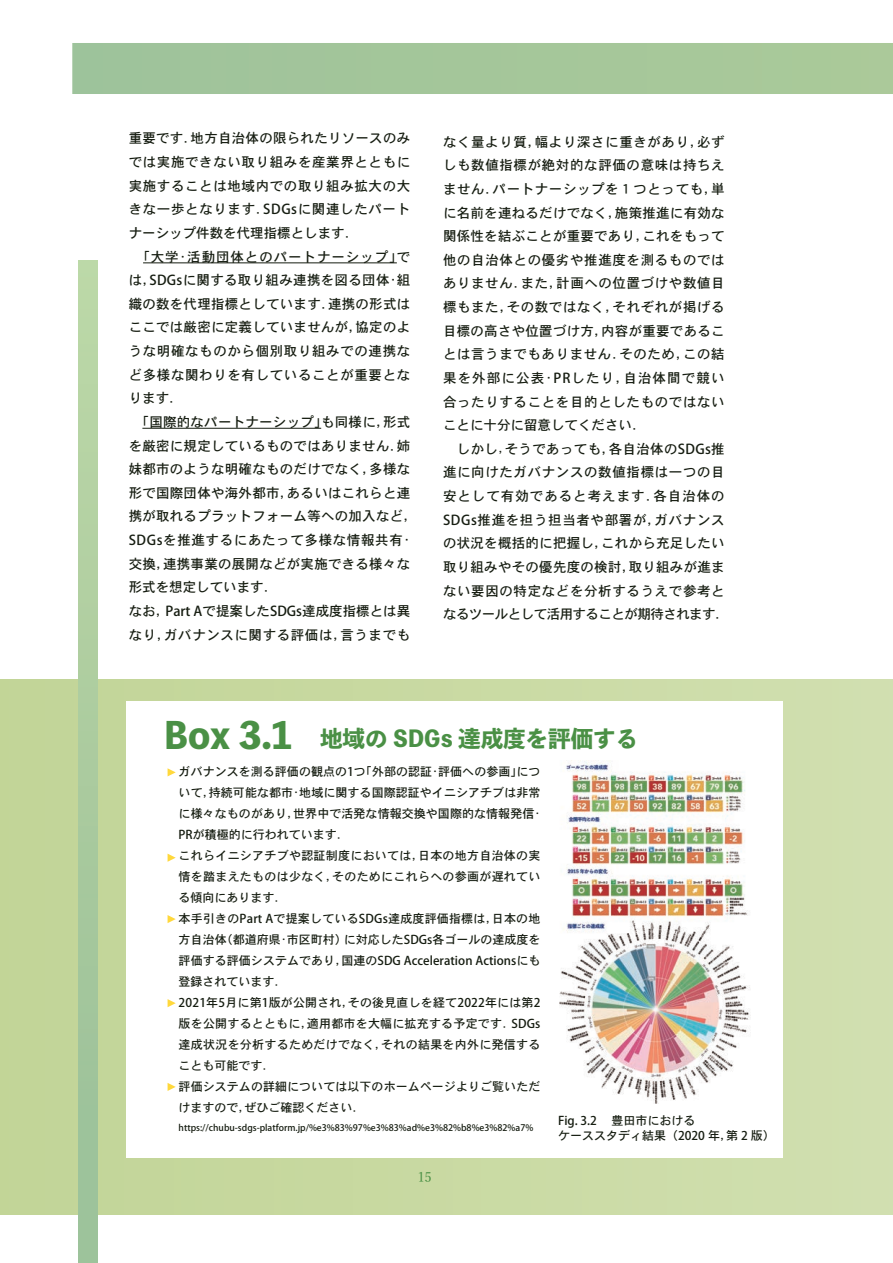
<style>
.page{position:relative;width:893px;height:1263px;background:#fff}
.page>*{position:absolute;margin:0;border:0;box-sizing:border-box;transform-origin:0 0}
.t1{font:22.5px "Toppan Bunkyu Midashi Go Std EB";color:#4a9045}
.t2{font:13.5px/23.5px "Heisei Kaku Go Std N W5";letter-spacing:.045em;color:#161d11}
.t3{font:13.5px "Heisei Kaku Go Std N W5";letter-spacing:.02em;color:#161d11}
.t4{font:13.5px "Heisei Kaku Go Std N W5";color:#161d11}
.t5{font:13.5px "Heisei Kaku Go Std N W5";letter-spacing:.025em;color:#161d11}
.t6{font:13.5px "Heisei Kaku Go Std N W5";letter-spacing:.015em;color:#161d11}
.t7{font:13.5px "Heisei Kaku Go Std N W5";letter-spacing:.07em;color:#161d11}
.t8{font:500 13.5px "Yu Min";color:#4a9045}
.t9{font:12px/21px "Heisei Kaku Go Std N W5";letter-spacing:.005em;color:#161d11}
.t10{font:9px "Heisei Kaku Go Std N W5";color:#161d11}
.s1{font-size:12px}
.s2{font-size:36px}
</style>
<div class="page">
<hr style="left:143px;top:262px;width:254px;height:1px;background:#161d11">
<hr style="left:142px;top:428px;width:179px;height:1px;background:#161d11">
<div style="left:72px;top:43px;width:821px;height:51px;background:#a4c69a"></div>
<div style="left:0;top:679px;width:893px;height:536px;background:linear-gradient(to right,#c2d598,#d2e0b2)"></div>
<div style="left:79px;top:260px;width:18px;height:1003px;background:linear-gradient(to bottom,#bdd8a7,#9ac099)"></div>
<div style="left:126px;top:702px;width:656px;height:456px;background:#fff"></div>
<svg style="left:168px;top:768px;width:8px;height:8px"></svg>
<svg style="left:168px;top:854px;width:8px;height:8px"></svg>
<svg style="left:168px;top:915px;width:8px;height:8px"></svg>
<svg style="left:168px;top:999px;width:8px;height:8px"></svg>
<svg style="left:168px;top:1083px;width:8px;height:8px"></svg>
<img style="left:559px;top:760px;width:192px;height:344px">
<p class="t3" style="left:129px;top:131px;width:283px">重要です．地方自治体の限られたリソースのみ</p>
<p class="t2" style="left:129px;top:151px;width:283px">では実施できない取り組みを産業界とともに</p>
<p class="t2" style="left:129px;top:174px;width:283px">実施することは地域内での取り組み拡大の大</p>
<p class="t2" style="left:129px;top:198px;width:283px">きな一歩となります．SDGsに関連したパート</p>
<p class="t4" style="left:129px;top:225px;width:231px">ナーシップ件数を代理指標とします．</p>
<p class="t7" style="left:136px;top:249px;width:275px">「大学･活動団体とのパートナーシップ」で</p>
<p class="t5" style="left:129px;top:273px;width:283px">は，SDGsに関する取り組み連携を図る団体･組</p>
<p class="t3" style="left:129px;top:296px;width:283px">織の数を代理指標としています．連携の形式は</p>
<p class="t3" style="left:129px;top:320px;width:283px">ここでは厳密に定義していませんが，協定のよ</p>
<p class="t2" style="left:129px;top:340px;width:283px">うな明確なものから個別取り組みでの連携な</p>
<p class="t2" style="left:129px;top:363px;width:283px">ど多様な関わりを有していることが重要とな</p>
<p class="t2" style="left:129px;top:387px;width:55px">ります．</p>
<p class="t6" style="left:136px;top:414px;width:276px">「国際的なパートナーシップ」も同様に，形式</p>
<p class="t3" style="left:129px;top:438px;width:283px">を厳密に規定しているものではありません．姉</p>
<p class="t3" style="left:129px;top:462px;width:283px">妹都市のような明確なものだけでなく，多様な</p>
<p class="t3" style="left:129px;top:485px;width:283px">形で国際団体や海外都市，あるいはこれらと連</p>
<p class="t3" style="left:129px;top:509px;width:290px">携が取れるプラットフォーム等への加入など，</p>
<p class="t2" style="left:129px;top:529px;width:283px">SDGsを推進するにあたって多様な情報共有･</p>
<p class="t3" style="left:129px;top:556px;width:283px">交換，連携事業の展開などが実施できる様々な</p>
<p class="t4" style="left:129px;top:580px;width:150px">形式を想定しています．</p>
<p class="t4" style="left:129px;top:603px;width:283px">なお，Part Aで提案したSDGs達成度指標とは異</p>
<p class="t2" style="left:129px;top:623px;width:283px">なり，ガバナンスに関する評価は，言うまでも</p>
<p class="t2" style="left:443px;top:130px;width:287px">なく量より質，幅より深さに重きがあり，必ずしも数値指標が絶対的な評価の意味は持ちえません．パートナーシップを１つとっても，単に名前を連ねるだけでなく，施策推進に有効な関係性を結ぶことが重要であり，これをもって他の自治体との優劣や推進度を測るものではありません．また，計画への位置づけや数値目標もまた，その数ではなく，それぞれが掲げる目標の高さや位置づけ方，内容が重要であることは言うまでもありません．そのため，この結果を外部に公表･PRしたり，自治体間で競い合ったりすることを目的としたものではないことに十分に留意してください．<br>　しかし<span class="s1">，</span>そうであっても，各自治体のSDGs推進に向けたガバナンスの数値指標は一つの目安として有効であると考えます．各自治体の<br>SDGs推進を担う担当者や部署が，ガバナンスの状況を概括的に把握し，これから充足したい取り組みやその優先度の検討，取り組みが進まない要因の特定などを分析するうえで参考となるツールとして活用することが期待されます．</p>
<h1 class="t1" style="left:164px;top:721px;width:476px"><span class="s2">Box 3.1</span> 地域の SDGs 達成度を評価する</h1>
<p class="t9" style="left:179px;top:762px;width:363px">ガバナンスを測る評価の観点の1つ「外部の認証･評価への参画」について，持続可能な都市･地域に関する国際認証やイニシアチブは非常に様々なものがあり，世界中で活発な情報交換や国際的な情報発信･<br>PRが積極的に行われています．<br>これらイニシアチブや認証制度においては，日本の地方自治体の実情を踏まえたものは少なく，そのためにこれらへの参画が遅れている傾向にあります．<br>本手引きのPart Aで提案しているSDGs達成度評価指標は，日本の地方自治体（都道府県･市区町村）に対応したSDGs各ゴールの達成度を評価する評価システムであり，国連のSDG Acceleration Actionsにも登録されています．<br>2021年5月に第1版が公開され，その後見直しを経て2022年には第2版を公開するとともに，適用都市を大幅に拡充する予定です．SDGs達成状況を分析するためだけでなく，それの結果を内外に発信することも可能です．<br>評価システムの詳細については以下のホームページよりご覧いただけますので，ぜひご確認ください．</p>
<p class="t10" style="left:179px;top:1122px;width:356px">https://chubu-sdgs-platform.jp/%e3%83%97%e3%83%ad%e3%82%b8%e3%82%a7%</p>
<p class="t8" style="left:418px;top:1164px;width:15px">15</p>
<p class="t9" style="left:558px;top:1113px;width:218px;line-height:15px">Fig. 3.2 　豊田市における<br>ケーススタディ結果（2020 年，第 2 版）</p>
</div>
